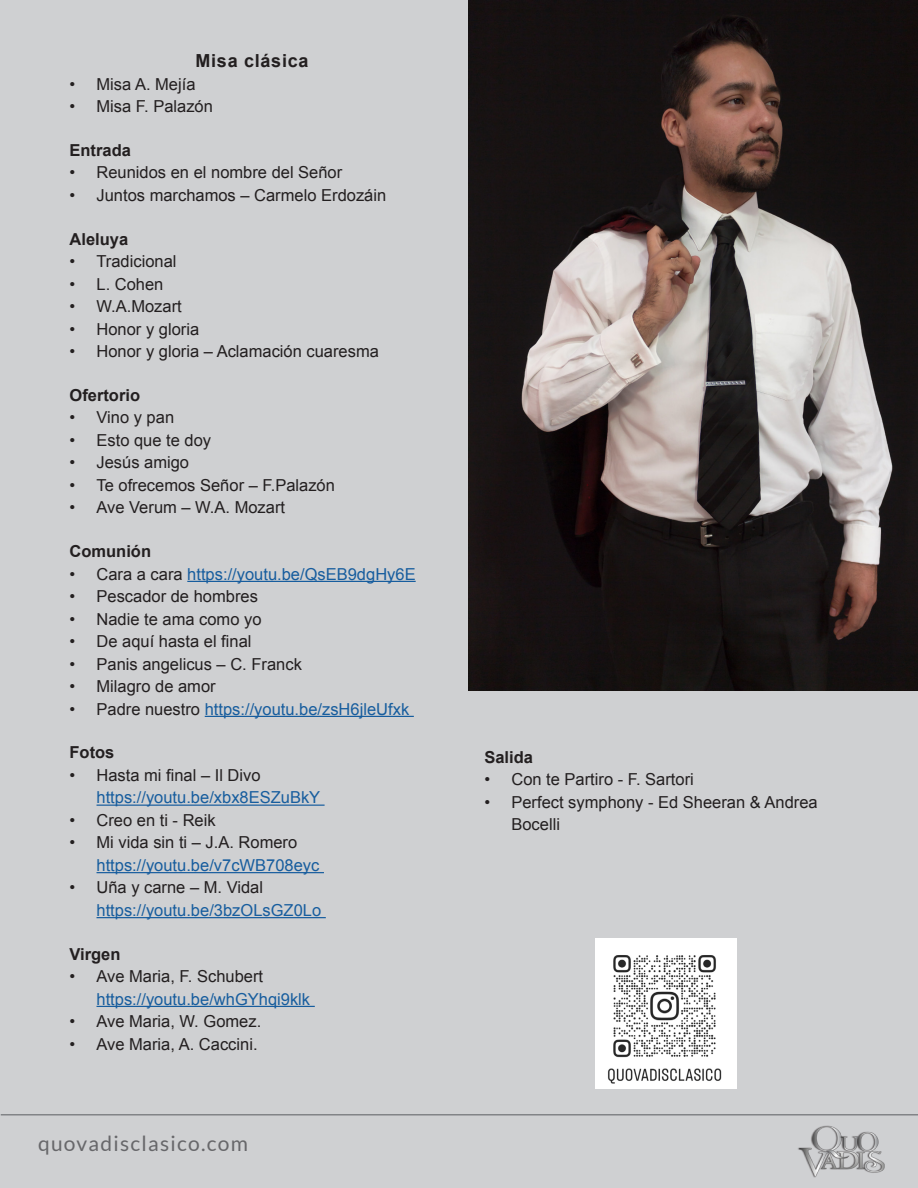
<style>
.page{position:relative;width:918px;height:1188px;background:#cfd0d2}
.page>*{position:absolute;margin:0;border:0;box-sizing:border-box;transform-origin:0 0}
.t1{font:21px "Lato";letter-spacing:.06em;color:#67676a}
.subtitulo_repertoris{font:700 18px "Arial";letter-spacing:.04em;color:#231f20}
.t2{font:16.5px/22.5px "Arial";color:#231f20}
.t3{font:16.5px/22.5px "Arial";color:#175d9e}
.NOME_CANTANTE{font:700 16.5px "Arial";color:#231f20}
.s1{color:#231f20}
</style>
<div class="page">
<hr style="left:1px;top:1114px;width:917px;height:2px;background:#828487">
<img style="left:798px;top:1125px;width:87px;height:53px">
<img style="left:595px;top:939px;width:142px;height:150px">
<hr style="left:187px;top:581px;width:229px;height:1px;background:#175d9e">
<hr style="left:205px;top:716px;width:209px;height:1px;background:#175d9e">
<hr style="left:97px;top:805px;width:228px;height:1px;background:#175d9e">
<hr style="left:97px;top:872px;width:227px;height:1px;background:#175d9e">
<hr style="left:97px;top:917px;width:229px;height:1px;background:#175d9e">
<hr style="left:97px;top:1006px;width:218px;height:1px;background:#175d9e">
<img style="left:469px;top:0;width:449px;height:690px">
<p class="subtitulo_repertoris" style="left:196px;top:49px;width:114px">Misa clásica</p>
<p class="t2" style="left:70px;top:73px;width:128px">• Misa A. Mejía</p>
<p class="t2" style="left:70px;top:95px;width:145px">• Misa F. Palazón</p>
<p class="NOME_CANTANTE" style="left:70px;top:139px;width:63px">Entrada</p>
<p class="t2" style="left:70px;top:161px;width:274px">• Reunidos en el nombre del Señor</p>
<p class="t2" style="left:70px;top:184px;width:318px">• Juntos marchamos – Carmelo Erdozáin</p>
<p class="NOME_CANTANTE" style="left:70px;top:228px;width:60px">Aleluya</p>
<p class="t2" style="left:70px;top:250px;width:109px">• Tradicional</p>
<p class="t2" style="left:70px;top:273px;width:95px">• L. Cohen</p>
<p class="t2" style="left:70px;top:295px;width:114px">• W.A.Mozart</p>
<p class="t2" style="left:70px;top:318px;width:131px">• Honor y gloria</p>
<p class="t2" style="left:70px;top:340px;width:311px">• Honor y gloria – Aclamación cuaresma</p>
<p class="NOME_CANTANTE" style="left:70px;top:384px;width:72px">Ofertorio</p>
<p class="t2" style="left:70px;top:407px;width:106px">• Vino y pan</p>
<p class="t2" style="left:70px;top:429px;width:143px">• Esto que te doy</p>
<p class="t2" style="left:70px;top:452px;width:121px">• Jesús amigo</p>
<p class="t2" style="left:70px;top:474px;width:267px">• Te ofrecemos Señor – F.Palazón</p>
<p class="t2" style="left:70px;top:497px;width:217px">• Ave Verum – W.A. Mozart</p>
<p class="NOME_CANTANTE" style="left:70px;top:540px;width:83px">Comunión</p>
<p class="t3" style="left:70px;top:563px;width:348px"><span class="s1">• Cara a cara</span> https://youtu.be/QsEB9dgHy6E</p>
<p class="t2" style="left:70px;top:585px;width:190px">• Pescador de hombres</p>
<p class="t2" style="left:70px;top:608px;width:194px">• Nadie te ama como yo</p>
<p class="t2" style="left:70px;top:630px;width:184px">• De aquí hasta el final</p>
<p class="t2" style="left:70px;top:653px;width:234px">• Panis angelicus – C. Franck</p>
<p class="t2" style="left:70px;top:675px;width:148px">• Milagro de amor</p>
<p class="t3" style="left:70px;top:698px;width:341px"><span class="s1">• Padre nuestro</span> https://youtu.be/zsH6jleUfxk</p>
<p class="NOME_CANTANTE" style="left:70px;top:742px;width:46px">Fotos</p>
<p class="t3" style="left:97px;top:764px;width:225px;text-indent:-27px"><span class="s1">• Hasta mi final – Il Divo </span>https://youtu.be/xbx8ESZuBkY</p>
<p class="t2" style="left:70px;top:809px;width:148px">• Creo en ti - Reik</p>
<p class="t3" style="left:97px;top:832px;width:224px;text-indent:-27px"><span class="s1">• Mi vida sin ti – J.A. Romero </span>https://youtu.be/v7cWB708eyc</p>
<p class="t3" style="left:97px;top:877px;width:226px;text-indent:-27px"><span class="s1">• Uña y carne – M. Vidal </span>https://youtu.be/3bzOLsGZ0Lo</p>
<p class="NOME_CANTANTE" style="left:70px;top:943px;width:53px">Virgen</p>
<p class="t3" style="left:97px;top:965px;width:215px;text-indent:-27px"><span class="s1">• Ave Maria, F. Schubert </span>https://youtu.be/whGYhqi9klk</p>
<p class="t2" style="left:70px;top:1010px;width:193px">• Ave Maria, W. Gomez.</p>
<p class="t2" style="left:70px;top:1033px;width:190px">• Ave Maria, A. Caccini.</p>
<p class="t1" style="left:38px;top:1132px;width:212px">quovadisclasico.com</p>
<p class="NOME_CANTANTE" style="left:484px;top:746px;width:50px">Salida</p>
<p class="t2" style="left:484px;top:768px;width:211px">• Con te Partiro - F. Sartori</p>
<p class="t2" style="left:511px;top:791px;width:308px;text-indent:-27px">• Perfect symphony - Ed Sheeran &amp; Andrea<br>Bocelli</p>
</div>
